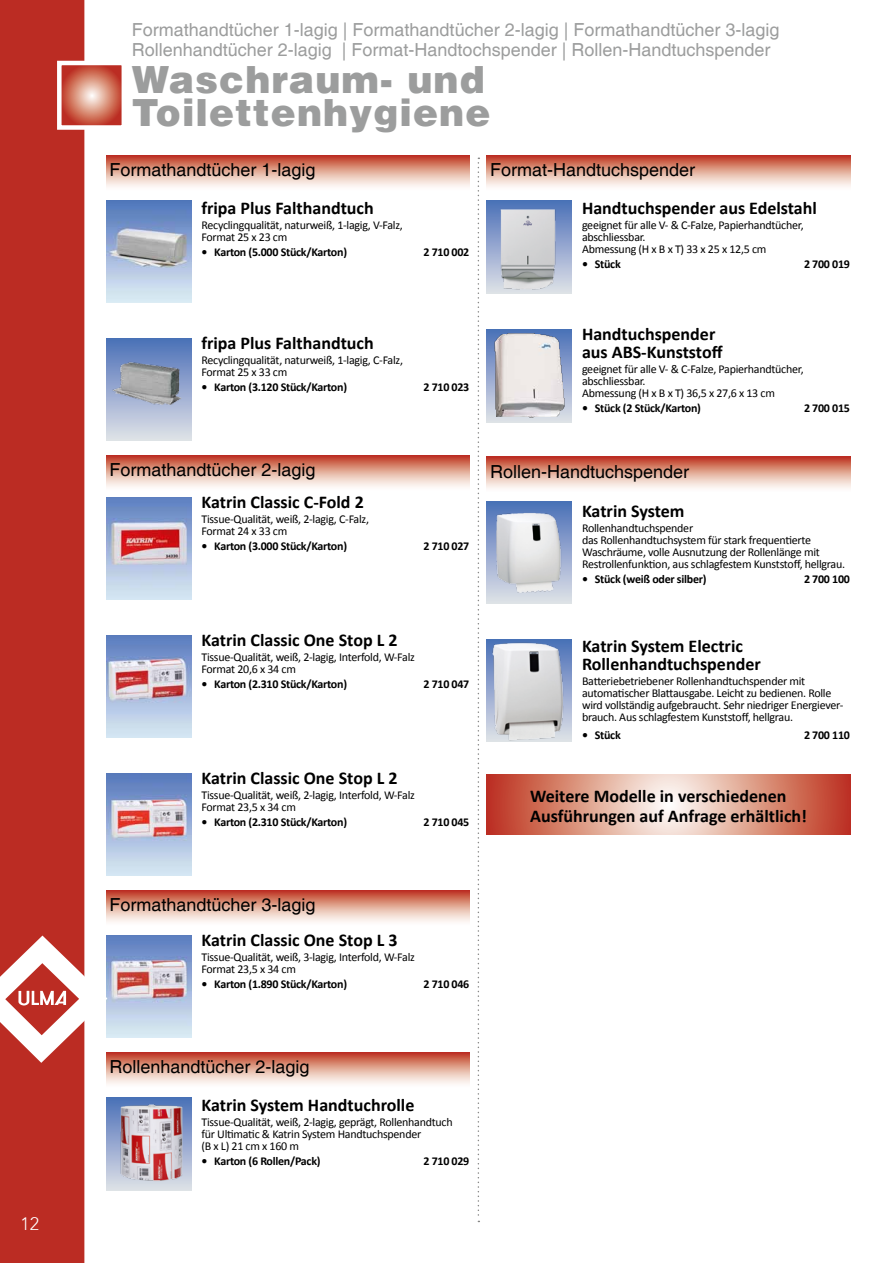
<style>
.page{position:relative;width:893px;height:1263px;background:#fff}
.page>*{position:absolute;margin:0;border:0;box-sizing:border-box;transform-origin:0 0}
.t1{font:900 37.5px/33px "Helvetica";letter-spacing:.03em;color:#9c9d9d}
.t2{font:700 18px/18px "Calibri";color:#000}
.t3{font:18px/19.5px "Helvetica";color:#9c9d9d}
.t4{font:18px "Helvetica";color:#000}
.t5{font:300 18px "Avenir";color:#fff}
.t6{font:12px/12px "Calibri";letter-spacing:-.02em;color:#000}
.t7{font:700 12px "Calibri";letter-spacing:-.02em;color:#000}
</style>
<div class="page">
<div style="left:0;top:0;width:84px;height:1263px;background:#bb2c23"></div>
<svg style="left:62px;top:66px;width:59px;height:59px;background:#d0705d"></svg>
<div style="left:57px;top:61px;width:69px;height:69px;border:4px solid #fff"></div>
<svg style="left:478px;top:158px;width:1px;height:1064px"></svg>
<img style="left:106px;top:200px;width:85px;height:102px">
<svg style="left:106px;top:338px;width:85px;height:102px;background:#a8b8d5"></svg>
<img style="left:106px;top:349px;width:85px;height:63px">
<img style="left:106px;top:497px;width:85px;height:102px">
<img style="left:106px;top:635px;width:85px;height:102px">
<img style="left:106px;top:773px;width:85px;height:102px">
<img style="left:107px;top:935px;width:84px;height:102px">
<svg style="left:106px;top:155px;width:364px;height:32px;background:#dfa090"></svg>
<svg style="left:106px;top:455px;width:364px;height:32px;background:#df9f8f"></svg>
<svg style="left:106px;top:890px;width:364px;height:32px;background:#df9f8f"></svg>
<svg style="left:487px;top:155px;width:363px;height:32px;background:#df9f90"></svg>
<svg style="left:106px;top:1052px;width:364px;height:32px;background:#df9f8f"></svg>
<div style="left:487px;top:200px;width:85px;height:94px;background:#4f76b9"></div>
<img style="left:487px;top:208px;width:85px;height:86px">
<div style="left:487px;top:329px;width:85px;height:94px;background:linear-gradient(to bottom,#4b6fb8,#dfe1e8)"></div>
<img style="left:491px;top:331px;width:74px;height:91px">
<div style="left:106px;top:1097px;width:85px;height:94px;background:linear-gradient(to bottom,#4b6fb7,#dfe1e8)"></div>
<img style="left:111px;top:1102px;width:80px;height:82px">
<svg style="left:487px;top:774px;width:363px;height:60px;background:#dc9584"></svg>
<svg style="left:487px;top:457px;width:363px;height:31px;background:#df9f8f"></svg>
<svg style="left:487px;top:502px;width:85px;height:102px"></svg>
<img style="left:487px;top:508px;width:85px;height:89px">
<div style="left:487px;top:640px;width:85px;height:102px;background:linear-gradient(to bottom,#4b70b8,#dfe1e8)"></div>
<img style="left:490px;top:640px;width:75px;height:102px">
<svg style="left:0;top:935px;width:107px;height:128px"></svg>
<h2 class="t5" style="left:20px;top:1213px;width:20px">12</h2>
<h2 class="t3" style="left:132px;top:21px;width:649px">Formathandtücher 1-lagig | Formathandtücher 2-lagig | Formathandtücher 3-lagig<br>Rollenhandtücher 2-lagig | Format-Handtochspender | Rollen-Handtuchspender</h2>
<h1 class="t1" style="left:132px;top:62px;width:360px">Waschraum- und<br>Toilettenhygiene</h1>
<h2 class="t4" style="left:109px;top:159px;width:208px">Formathandtücher 1-lagig</h2>
<h2 class="t2" style="left:201px;top:199px;width:174px">fripa Plus Falthandtuch</h2>
<p class="t6" style="left:201px;top:219px;width:203px">Recyclingqualität, naturweiß, 1-lagig, V-Falz,<br>Format 25 x 23 cm</p>
<p class="t7" style="left:201px;top:244px;width:147px">• Karton (5.000 Stück/Karton)</p>
<p class="t7" style="left:423px;top:244px;width:47px">2 710 002</p>
<h2 class="t4" style="left:490px;top:159px;width:207px">Format-Handtuchspender</h2>
<h2 class="t2" style="left:582px;top:199px;width:236px">Handtuchspender aus Edelstahl</h2>
<p class="t6" style="left:582px;top:219px;width:223px">geeignet für alle V- &amp; C-Falze, Papierhandtücher, abschliessbar.<br>Abmessung (H x B x T) 33 x 25 x 12,5 cm</p>
<p class="t7" style="left:582px;top:256px;width:40px">• Stück</p>
<p class="t7" style="left:804px;top:256px;width:47px">2 700 019</p>
<h2 class="t2" style="left:201px;top:334px;width:174px">fripa Plus Falthandtuch</h2>
<p class="t6" style="left:201px;top:354px;width:203px">Recyclingqualität, naturweiß, 1-lagig, C-Falz,<br>Format 25 x 33 cm</p>
<p class="t7" style="left:201px;top:379px;width:147px">• Karton (3.120 Stück/Karton)</p>
<p class="t7" style="left:423px;top:379px;width:47px">2 710 023</p>
<h2 class="t4" style="left:109px;top:459px;width:208px">Formathandtücher 2-lagig</h2>
<h2 class="t2" style="left:201px;top:493px;width:164px">Katrin Classic C-Fold 2</h2>
<p class="t6" style="left:201px;top:513px;width:169px">Tissue-Qualität, weiß, 2-lagig, C-Falz,<br>Format 24 x 33 cm</p>
<p class="t7" style="left:201px;top:538px;width:147px">• Karton (3.000 Stück/Karton)</p>
<p class="t7" style="left:423px;top:538px;width:47px">2 710 027</p>
<h2 class="t2" style="left:201px;top:631px;width:198px">Katrin Classic One Stop L 2</h2>
<p class="t6" style="left:201px;top:651px;width:215px">Tissue-Qualität, weiß, 2-lagig, Interfold, W-Falz<br>Format 20,6 x 34 cm</p>
<p class="t7" style="left:201px;top:676px;width:147px">• Karton (2.310 Stück/Karton)</p>
<p class="t7" style="left:423px;top:676px;width:47px">2 710 047</p>
<h2 class="t2" style="left:201px;top:769px;width:198px">Katrin Classic One Stop L 2</h2>
<p class="t6" style="left:201px;top:789px;width:215px">Tissue-Qualität, weiß, 2-lagig, Interfold, W-Falz<br>Format 23,5 x 34 cm</p>
<p class="t7" style="left:201px;top:814px;width:147px">• Karton (2.310 Stück/Karton)</p>
<p class="t7" style="left:423px;top:814px;width:47px">2 710 045</p>
<h2 class="t2" style="left:582px;top:325px;width:142px">Handtuchspender aus ABS-Kunststoff</h2>
<p class="t6" style="left:582px;top:363px;width:223px">geeignet für alle V- &amp; C-Falze, Papierhandtücher, abschliessbar.<br>Abmessung (H x B x T) 36,5 x 27,6 x 13 cm</p>
<p class="t7" style="left:582px;top:400px;width:121px">• Stück (2 Stück/Karton)</p>
<p class="t7" style="left:804px;top:400px;width:47px">2 700 015</p>
<h2 class="t4" style="left:490px;top:461px;width:201px">Rollen-Handtuchspender</h2>
<h2 class="t2" style="left:582px;top:502px;width:104px">Katrin System</h2>
<p class="t6" style="left:582px;top:522px;width:265px">Rollenhandtuchspender<br>das Rollenhandtuchsystem für stark frequentierte Waschräume, volle Ausnutzung der Rollenlänge mit Restrollenfunktion, aus schlagfestem Kunststoff, hellgrau.</p>
<p class="t7" style="left:582px;top:571px;width:126px">• Stück (weiß oder silber)</p>
<p class="t7" style="left:804px;top:571px;width:47px">2 700 100</p>
<h2 class="t2" style="left:582px;top:637px;width:180px">Katrin System Electric<br>Rollenhandtuchspender</h2>
<p class="t6" style="left:582px;top:675px;width:263px">Batteriebetriebener Rollenhandtuchspender mit automatischer Blattausgabe. Leicht zu bedienen. Rolle wird vollständig aufgebraucht. Sehr niedriger Energiever&shy;brauch. Aus schlagfestem Kunststoff, hellgrau.</p>
<p class="t7" style="left:582px;top:727px;width:40px">• Stück</p>
<p class="t7" style="left:804px;top:727px;width:47px">2 700 110</p>
<h2 class="t2" style="left:530px;top:786px;width:278px;line-height:19.5px">Weitere Modelle in verschiedenen<br>Ausführungen auf Anfrage erhältlich!</h2>
<h2 class="t4" style="left:109px;top:894px;width:208px">Formathandtücher 3-lagig</h2>
<h2 class="t2" style="left:201px;top:931px;width:198px">Katrin Classic One Stop L 3</h2>
<p class="t6" style="left:201px;top:951px;width:215px">Tissue-Qualität, weiß, 3-lagig, Interfold, W-Falz<br>Format 23,5 x 34 cm</p>
<p class="t7" style="left:201px;top:976px;width:147px">• Karton (1.890 Stück/Karton)</p>
<p class="t7" style="left:423px;top:976px;width:47px">2 710 046</p>
<h2 class="t4" style="left:109px;top:1056px;width:202px">Rollenhandtücher 2-lagig</h2>
<h2 class="t2" style="left:201px;top:1096px;width:214px">Katrin System Handtuchrolle</h2>
<p class="t6" style="left:201px;top:1116px;width:253px">Tissue-Qualität, weiß, 2-lagig, geprägt, Rollenhandtuch für Ultimatic &amp; Katrin System Handtuchspender<br>(B x L) 21 cm x 160 m</p>
<p class="t7" style="left:201px;top:1153px;width:121px">• Karton (6 Rollen/Pack)</p>
<p class="t7" style="left:423px;top:1153px;width:47px">2 710 029</p>
</div>
